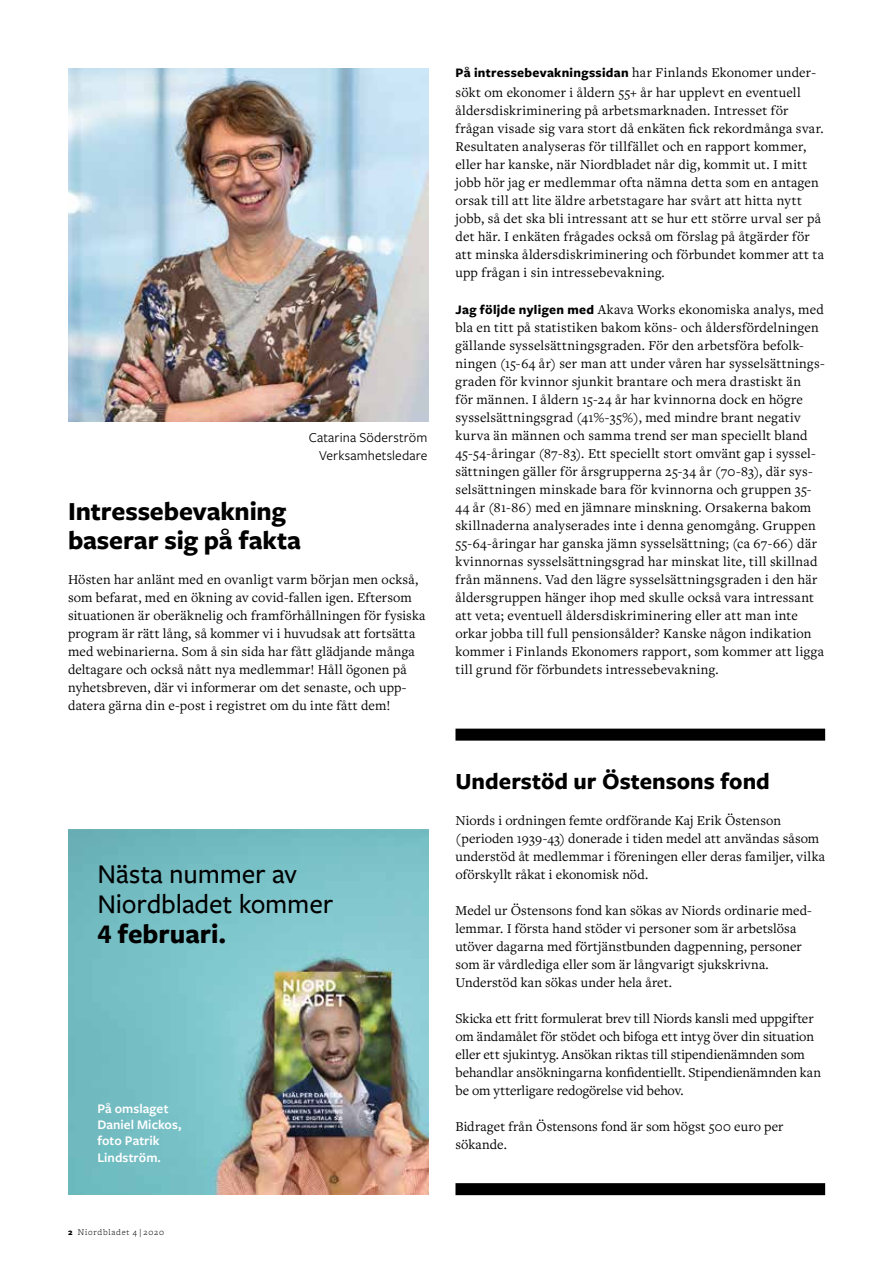
<style>
.page{position:relative;width:893px;height:1263px;background:#fff}
.page>*{position:absolute;margin:0;border:0;box-sizing:border-box;transform-origin:0 0}
.t1{font:500 28.05px/30px "Freight Sans Pro";letter-spacing:-.005em;color:#000}
.t2{font:700 28.05px "Freight Sans Pro";color:#000}
.t3{font:700 27px/28.5px "Freight Sans Pro";letter-spacing:-.005em;color:#000}
.t4{font:700 24px "Freight Sans Pro";color:#000}
.t5{font:14.1px/18px "Freight Text Pro";letter-spacing:.015em;color:#000}
.t6{font:14.1px/18px "Freight Sans Pro";letter-spacing:.01em;color:#000;text-align:right}
.t7{font:600 13.65px/16.4px "Freight Sans Pro";letter-spacing:.005em;color:#fff}
.t8{font:700 13.5px "Freight Sans Pro";letter-spacing:.025em;color:#000}
.t9{font:300 9px "Freight Micro Pro";letter-spacing:.08em;color:#000}
.s1{font-family:"Freight Sans Pro";font-weight:700}
.s2{font-family:"Freight Text Pro";font-weight:400;font-size:14.1px}
.s3{font-family:"Freight Sans Pro";font-weight:700;font-size:13.5px}
</style>
<div class="page">
<img style="left:68px;top:829px;width:360px;height:366px">
<div style="left:455px;top:1183px;width:370px;height:12px;background:#000"></div>
<div style="left:455px;top:729px;width:370px;height:12px;background:#000"></div>
<img style="left:68px;top:68px;width:360px;height:354px">
<p class="t6" style="left:309px;top:428px;width:120px">Catarina Söderström<br>Verksamhetsledare</p>
<h2 class="t3" style="left:68px;top:496px;width:235px">Intressebevakning baserar sig på fakta</h2>
<p class="t5" style="left:68px;top:570px;width:359px">Hösten har anlänt med en ovanligt varm början men också, som befarat, med en ökning av covid-fallen igen. Eftersom situationen är oberäknelig och framförhållningen för fysiska program är rätt lång, så kommer vi i huvudsak att fortsätta med webinarierna. Som å sin sida har fått glädjande många deltagare och också nått nya medlemmar! Håll ögonen på nyhetsbreven, där vi informerar om det senaste, och upp&shy;datera gärna din e-post i registret om du inte fått dem!</p>
<h1 class="t1" style="left:97px;top:857px;width:238px">Nästa nummer av<br>Niordbladet kommer</h1>
<h1 class="t2" style="left:97px;top:914px;width:130px">4 februari.</h1>
<p class="t7" style="left:97px;top:1099px;width:86px">På omslaget<br>Daniel Mickos, foto Patrik<br>Lindström.</p>
<p class="t9" style="left:68px;top:1226px;width:98px"><span class="s1">2</span> Niordbladet 4 | 2020</p>
<p class="t8" style="left:455px;top:64px;width:362px">På intressebevakningssidan <span class="s2">har Finlands Ekonomer under-</span></p>
<p class="t5" style="left:455px;top:83px;width:370px">sökt om ekonomer i åldern 55+ år har upplevt en eventuell åldersdiskriminering på arbetsmarknaden. Intresset för frågan visade sig vara stort då enkäten fick rekordmånga svar.<br>Resultaten analyseras för tillfället och en rapport kommer, eller har kanske, när Niordbladet når dig, kommit ut. I mitt jobb hör jag er medlemmar ofta nämna detta som en antagen orsak till att lite äldre arbetstagare har svårt att hitta nytt jobb, så det ska bli intressant att se hur ett större urval ser på det här. I enkäten frågades också om förslag på åtgärder för att minska åldersdiskriminering och förbundet kommer att ta upp frågan i sin intressebevakning.</p>
<p class="t5" style="left:455px;top:300px;width:371px"><span class="s3">Jag följde nyligen med</span> Akava Works ekonomiska analys, med bla en titt på statistiken bakom köns- och åldersfördelningen gällande sysselsättningsgraden. För den arbetsföra befolk&shy;ningen (15-64 år) ser man att under våren har sysselsättnings&shy;graden för kvinnor sjunkit brantare och mera drastiskt än<br>för männen. I åldern 15-24 år har kvinnorna dock en högre sysselsättningsgrad (41%-35%), med mindre brant negativ kurva än männen och samma trend ser man speciellt bland 45-54-åringar (87-83). Ett speciellt stort omvänt gap i syssel&shy;sättningen gäller för årsgrupperna 25-34 år (70-83), där sys&shy;selsättningen minskade bara för kvinnorna och gruppen 35- 44 år (81-86) med en jämnare minskning. Orsakerna bakom skillnaderna analyserades inte i denna genomgång. Gruppen 55-64-åringar har ganska jämn sysselsättning; (ca 67-66) där kvinnornas sysselsättningsgrad har minskat lite, till skillnad från männens. Vad den lägre sysselsättningsgraden i den här åldersgruppen hänger ihop med skulle också vara intressant att veta; eventuell åldersdiskriminering eller att man inte orkar jobba till full pensionsålder? Kanske någon indikation kommer i Finlands Ekonomers rapport, som kommer att ligga till grund för förbundets intressebevakning.</p>
<h3 class="t4" style="left:455px;top:765px;width:316px">Understöd ur Östensons fond</h3>
<p class="t5" style="left:455px;top:811px;width:371px">Niords i ordningen femte ordförande Kaj Erik Östenson (perioden 1939-43) donerade i tiden medel att användas såsom understöd åt medlemmar i föreningen eller deras familjer, vilka oförskyllt råkat i ekonomisk nöd.</p>
<p class="t5" style="left:455px;top:901px;width:358px">Medel ur Östensons fond kan sökas av Niords ordinarie med&shy;lemmar. I första hand stöder vi personer som är arbetslösa utöver dagarna med förtjänstbunden dagpenning, personer som är vårdlediga eller som är långvarigt sjukskrivna.<br>Understöd kan sökas under hela året.</p>
<p class="t5" style="left:455px;top:1009px;width:367px">Skicka ett fritt formulerat brev till Niords kansli med uppgifter om ändamålet för stödet och bifoga ett intyg över din situation eller ett sjukintyg. Ansökan riktas till stipendienämnden som behandlar ansökningarna konfidentiellt. Stipendienämnden kan be om ytterligare redogörelse vid behov.</p>
<p class="t5" style="left:455px;top:1117px;width:330px">Bidraget från Östensons fond är som högst 500 euro per sökande.</p>
</div>
